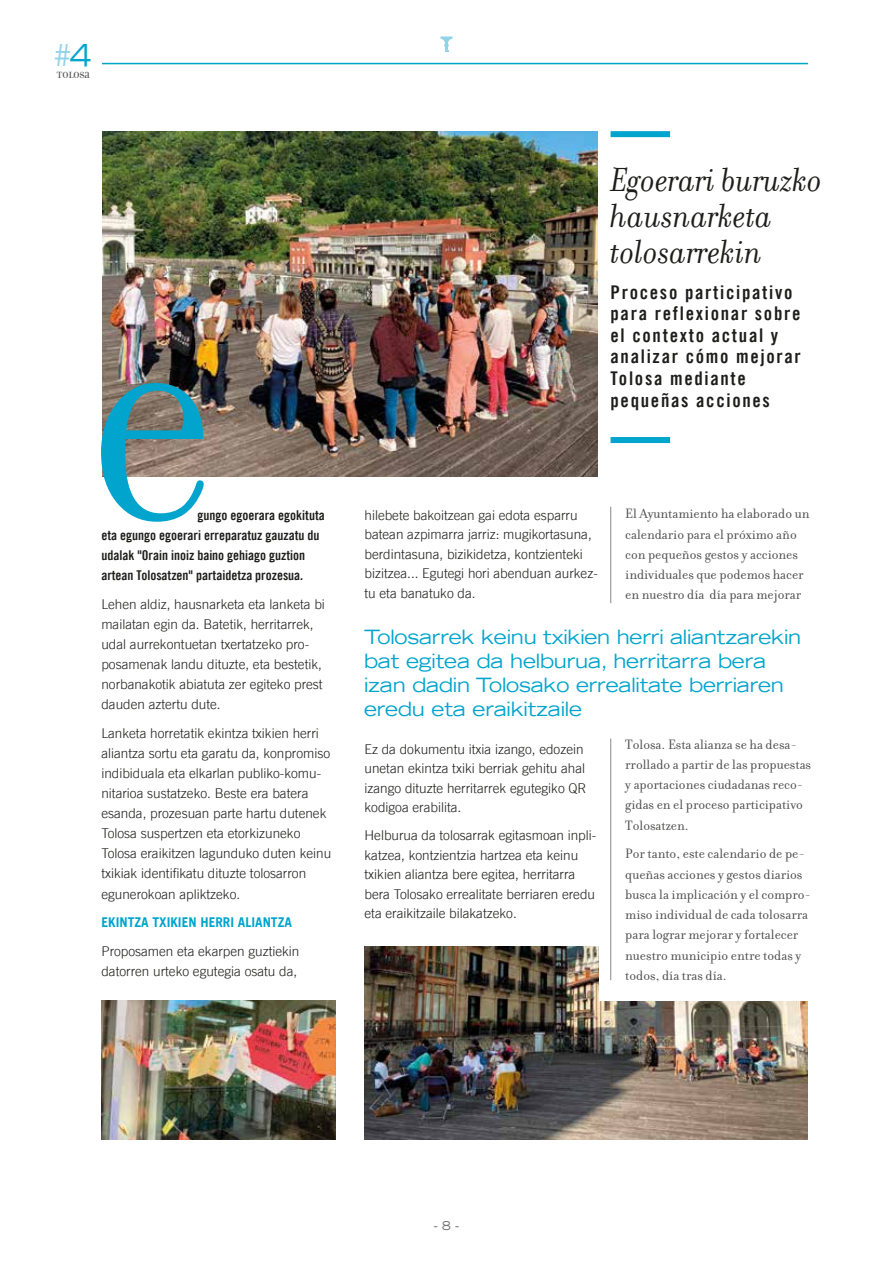
<style>
.page{position:relative;width:893px;height:1263px;background:#fff}
.page>*{position:absolute;margin:0;border:0;box-sizing:border-box;transform-origin:0 0}
.t1{font:205.95px "Filosofia Unicase";color:#00a4cc}
.t2{font:italic 36px/36px "Filosofia";color:#1d1d1b}
.t3{font:expanded 30px "Trade Gothic LT";color:#92d3e8}
.t4{font:expanded 19.5px/24px "Trade Gothic LT";letter-spacing:-.01em;color:#00a4cc}
.t5{font:18.9px/21.6px "Trade Gothic LT Bold Cond Twenty";letter-spacing:.09em;color:#1d1d1b}
.t6{font:14.25px/20.2px "Filosofia";color:#4a4a49}
.t7{font:300 13.5px/20.1px "Trade Gothic LT";color:#1d1d1b}
.t8{font:13.5px/20.1px "Trade Gothic LT Bold Cond Twenty";color:#1d1d1b}
.t9{font:700 13.5px "Trade Gothic LT";color:#00a4cc}
.t10{font:expanded 12px "Trade Gothic LT";color:#706f6f}
.t11{font:9.45px "Filosofia Unicase";letter-spacing:-.01em;color:#4a4a49}
.s1{color:#00a4cc}
</style>
<div class="page">
<svg style="left:440px;top:36px;width:12px;height:16px"></svg>
<hr style="left:102px;top:63px;width:706px;height:1px;background:#00a4cc">
<img style="left:364px;top:947px;width:444px;height:193px">
<div style="left:599px;top:889px;width:234px;height:111px;background:#fff"></div>
<img style="left:102px;top:131px;width:496px;height:346px">
<img style="left:102px;top:1000px;width:233px;height:140px">
<div style="left:611px;top:437px;width:59px;height:6px;background:#00a4cc"></div>
<div style="left:611px;top:131px;width:59px;height:6px;background:#00a4cc"></div>
<hr style="left:610px;top:738px;width:1px;height:242px;background:#878787">
<hr style="left:610px;top:507px;width:1px;height:96px;background:#878787">
<h3 class="t3" style="left:52px;top:35px;width:41px">#<span class="s1">4</span></h3>
<p class="t11" style="left:57px;top:70px;width:35px">TOLOSA</p>
<h1 class="t1" style="left:89px;top:330px;width:127px">E</h1>
<p class="t8" style="left:101px;top:505px;width:225px;text-indent:96px">gungo egoerara egokituta eta egungo egoerari erreparatuz gauzatu du udalak "Orain inoiz baino gehiago guztion artean Tolosatzen" partaidetza prozesua.</p>
<p class="t7" style="left:101px;top:593px;width:225px">Lehen aldiz, hausnarketa eta lanketa bi mailatan egin da. Batetik, herritarrek, udal aurrekontuetan txertatzeko pro&shy;posamenak landu dituzte, eta bestetik, norbanakotik abiatuta zer egiteko prest dauden aztertu dute.</p>
<p class="t7" style="left:101px;top:723px;width:231px">Lanketa horretatik ekintza txikien herri aliantza sortu eta garatu da, konpromiso indibiduala eta elkarlan publiko-komu&shy;nitarioa sustatzeko. Beste era batera esanda, prozesuan parte hartu dutenek Tolosa suspertzen eta etorkizuneko Tolosa eraikitzen lagunduko duten keinu txikiak identifikatu dituzte tolosarron egunerokoan apliktzeko.</p>
<p class="t9" style="left:101px;top:914px;width:192px">EKINTZA TXIKIEN HERRI ALIANTZA</p>
<p class="t7" style="left:101px;top:941px;width:200px">Proposamen eta ekarpen guztiekin datorren urteko egutegia osatu da,</p>
<h2 class="t2" style="left:611px;top:162px;width:213px">Egoerari buruzko hausnarketa tolosarrekin</h2>
<h3 class="t5" style="left:611px;top:281px;width:192px">Proceso participativo para reflexionar sobre el contexto actual y analizar cómo mejorar<br>Tolosa mediante pequeñas acciones</h3>
<p class="t7" style="left:364px;top:505px;width:235px;line-height:19.5px">hilebete bakoitzean gai edota esparru batean azpimarra jarriz: mugikortasuna, berdintasuna, bizikidetza, kontzienteki bizitzea... Egutegi hori abenduan aurkez&shy;tu eta banatuko da.</p>
<p class="t6" style="left:625px;top:504px;width:186px">El Ayuntamiento ha elaborado un calendario para el próximo año con pequeños gestos y acciones individuales que podemos hacer en nuestro día día para mejorar</p>
<h3 class="t4" style="left:364px;top:625px;width:439px">Tolosarrek keinu txikien herri aliantzarekin bat egitea da helburua, herritarra bera izan dadin Tolosako errealitate berriaren eredu eta eraikitzaile</h3>
<p class="t7" style="left:364px;top:739px;width:224px;line-height:19.5px">Ez da dokumentu itxia izango, edozein unetan ekintza txiki berriak gehitu ahal izango dituzte herritarrek egutegiko QR kodigoa erabilita.</p>
<p class="t7" style="left:364px;top:825px;width:233px;line-height:19.5px">Helburua da tolosarrak egitasmoan inpli&shy;katzea, kontzientzia hartzea eta keinu txikien aliantza bere egitea, herritarra bera Tolosako errealitate berriaren eredu eta eraikitzaile bilakatzeko.</p>
<p class="t6" style="left:625px;top:734px;width:187px">Tolosa. Esta alianza se ha desa&shy;rrollado a partir de las propuestas y aportaciones ciudadanas reco&shy;gidas en el proceso participativo<br>Tolosatzen.</p>
<p class="t6" style="left:625px;top:844px;width:187px">Por tanto, este calendario de pe&shy;queñas acciones y gestos diarios busca la implicación y el compro&shy;miso individual de cada tolosarra para lograr mejorar y fortalecer nuestro municipio entre todas y todos, día tras día.</p>
<p class="t10" style="left:434px;top:1217px;width:27px">- 8 -</p>
</div>
